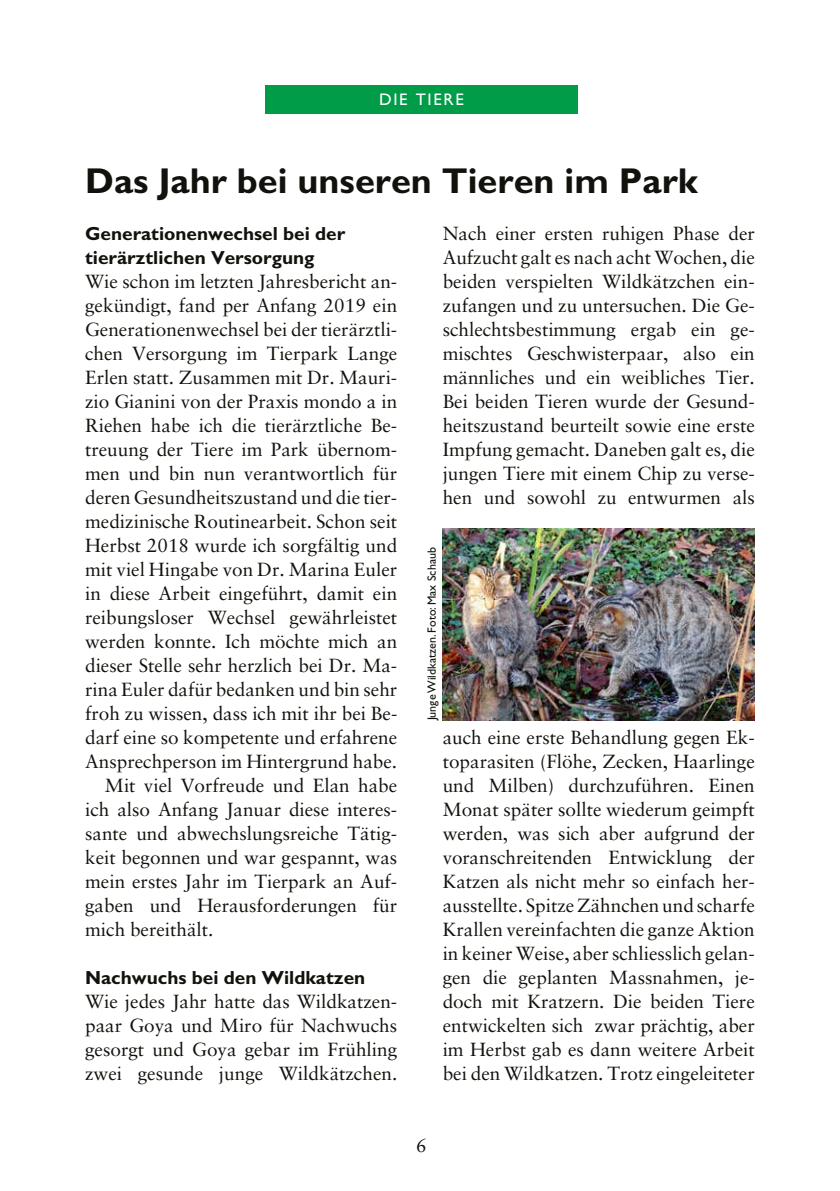
<style>
.page{position:relative;width:840px;height:1191px;background:#fff}
.page>*{position:absolute;margin:0;border:0;box-sizing:border-box;transform-origin:0 0}
.t1{font:700 36px "Gill Sans Std";color:#12120d}
.t2{font:19px/24px "Sabon LT Std";color:#12120d;text-align:justify}
.t3{font:700 19px/24px "Gill Sans Std";color:#12120d}
.t4{font:16.8px "Gill Sans Std";letter-spacing:.1em;color:#fff}
.t5{font:12px "Gill Sans Std";color:#12120d}
</style>
<div class="page">
<div style="left:265px;top:85px;width:312px;height:28px;background:#009c48"></div>
<img style="left:442px;top:528px;width:312px;height:192px">
<p class="t4" style="left:379px;top:90px;width:86px">DIE TIERE</p>
<h1 class="t1" style="left:85px;top:159px;width:613px">Das Jahr bei unseren Tieren im Park</h1>
<p class="t3" style="left:85px;top:222px;width:261px">Generationenwechsel bei der tierärztlichen Versorgung</p>
<p class="t2" style="left:85px;top:269px;width:313px">Wie schon im letzten Jahresbericht an-</p>
<p class="t2" style="left:85px;top:293px;width:313px">gekündigt, fand per Anfang 2019 ein</p>
<p class="t2" style="left:85px;top:317px;width:313px">Generationenwechsel bei der tierärztli-</p>
<p class="t2" style="left:85px;top:341px;width:313px">chen Versorgung im Tierpark Lange</p>
<p class="t2" style="left:85px;top:365px;width:313px">Erlen statt. Zusammen mit Dr. Mauri-</p>
<p class="t2" style="left:85px;top:389px;width:313px">zio Gianini von der Praxis mondo a in</p>
<p class="t2" style="left:85px;top:413px;width:313px">Riehen habe ich die tierärztliche Be-</p>
<p class="t2" style="left:85px;top:437px;width:313px">treuung der Tiere im Park übernom-</p>
<p class="t2" style="left:85px;top:461px;width:313px">men und bin nun verantwortlich für</p>
<p class="t2" style="left:85px;top:485px;width:313px">deren Gesundheitszustand und die tier-</p>
<p class="t2" style="left:85px;top:509px;width:313px">medizinische Routinearbeit. Schon seit</p>
<p class="t2" style="left:85px;top:533px;width:313px">Herbst 2018 wurde ich sorgfältig und</p>
<p class="t2" style="left:85px;top:557px;width:313px">mit viel Hingabe von Dr. Marina Euler</p>
<p class="t2" style="left:85px;top:581px;width:313px">in diese Arbeit eingeführt, damit ein</p>
<p class="t2" style="left:85px;top:605px;width:313px">reibungsloser Wechsel gewährleistet</p>
<p class="t2" style="left:85px;top:629px;width:313px">werden konnte. Ich möchte mich an</p>
<p class="t2" style="left:85px;top:653px;width:313px">dieser Stelle sehr herzlich bei Dr. Ma-</p>
<p class="t2" style="left:85px;top:677px;width:313px">rina Euler dafür bedanken und bin sehr</p>
<p class="t2" style="left:85px;top:701px;width:313px">froh zu wissen, dass ich mit ihr bei Be-</p>
<p class="t2" style="left:85px;top:725px;width:313px">darf eine so kompetente und erfahrene</p>
<p class="t2" style="left:85px;top:749px;width:313px">Ansprechperson im Hintergrund habe.</p>
<p class="t2" style="left:105px;top:773px;width:293px">Mit viel Vorfreude und Elan habe</p>
<p class="t2" style="left:85px;top:797px;width:313px">ich also Anfang Januar diese interes-</p>
<p class="t2" style="left:85px;top:821px;width:313px">sante und abwechslungsreiche Tätig-</p>
<p class="t2" style="left:85px;top:845px;width:313px">keit begonnen und war gespannt, was</p>
<p class="t2" style="left:85px;top:869px;width:313px">mein erstes Jahr im Tierpark an Auf-</p>
<p class="t2" style="left:85px;top:893px;width:313px">gaben und Herausforderungen für</p>
<p class="t2" style="left:85px;top:917px;width:130px">mich bereithält.</p>
<p class="t3" style="left:85px;top:965px;width:281px">Nachwuchs bei den Wildkatzen</p>
<p class="t2" style="left:85px;top:989px;width:313px">Wie jedes Jahr hatte das Wildkatzen&shy;paar Goya und Miro für Nachwuchs gesorgt und Goya gebar im Frühling zwei gesunde junge Wildkätzchen.</p>
<p class="t2" style="left:442px;top:221px;width:313px">Nach einer ersten ruhigen Phase der Aufzucht galt es nach acht Wochen, die beiden verspielten Wildkätzchen ein&shy;zufangen und zu untersuchen. Die Ge&shy;schlechtsbestimmung ergab ein ge&shy;mischtes Geschwisterpaar, also ein männliches und ein weibliches Tier.<br>Bei beiden Tieren wurde der Gesund&shy;heitszustand beurteilt sowie eine erste Impfung gemacht. Daneben galt es, die jungen Tiere mit einem Chip zu verse&shy;hen und sowohl zu entwurmen als</p>
<p class="t5" style="left:424px;top:720px;width:174px;rotate:-90deg">Junge Wildkatzen. Foto: Max Schaub</p>
<p class="t2" style="left:442px;top:725px;width:313px">auch eine erste Behandlung gegen Ek&shy;toparasiten (Flöhe, Zecken, Haarlinge und Milben) durchzuführen. Einen Monat später sollte wiederum geimpft werden, was sich aber aufgrund der voranschreitenden Entwicklung der Katzen als nicht mehr so einfach her&shy;ausstellte. Spitze Zähnchen und scharfe Krallen vereinfachten die ganze Aktion in keiner Weise, aber schliesslich gelan&shy;gen die geplanten Massnahmen, je&shy;doch mit Kratzern. Die beiden Tiere entwickelten sich zwar prächtig, aber im Herbst gab es dann weitere Arbeit bei den Wildkatzen. Trotz eingeleiteter</p>
<p class="t2" style="left:416px;top:1133px;width:12px">6</p>
</div>
